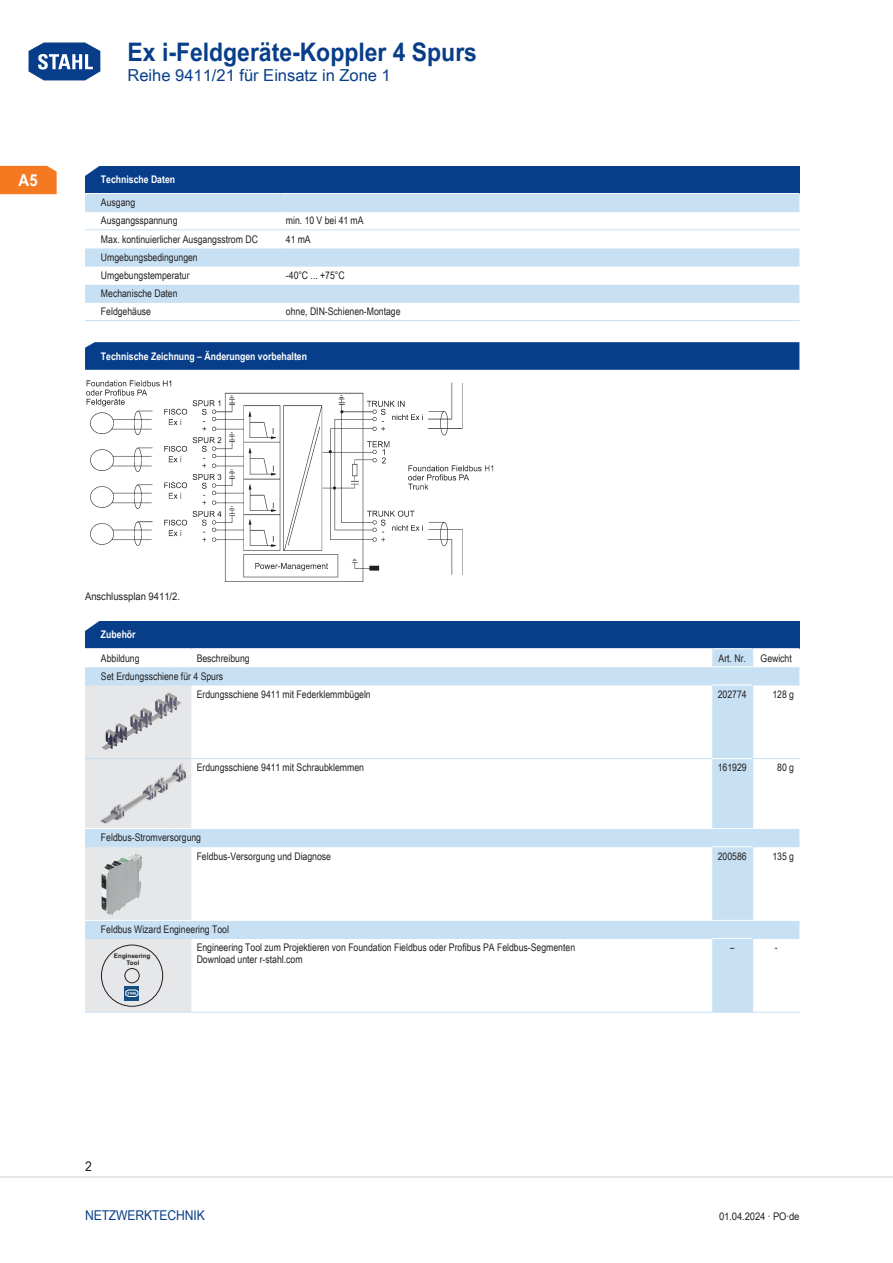
<style>
.page{position:relative;width:893px;height:1263px;background:#fff}
.page>*{position:absolute;margin:0;border:0;box-sizing:border-box;transform-origin:0 0}
.t1{font:700 25.5px "Arial Unicode MS";color:#083e89;scale:.9 1}
.TabHeader1stColumn{font:700 24px "Arial Unicode MS";color:#fff;scale:1.45 1}
.t2{font:16.5px "Arial Unicode MS";color:#083e89}
.t3{font:700 16.5px "Arial Unicode MS";color:#fff;scale:.9 1}
.t4{font:13.5px "Arial Unicode MS";letter-spacing:-.01em;color:#083e89;scale:.9 1}
.t5{font:13.5px "Arial Unicode MS";color:#231f20;scale:.9 1}
.TabBodyLeft{font:10.5px/12px "Arial Unicode MS";color:#231f20;scale:.83 1}
.TabBody1stColumn{font:10.5px "Arial Unicode MS";color:#231f20;scale:.83 1}
.TabBody1stColumnTitl{font:10.5px "Arial Unicode MS";color:#231f20;scale:.83 1}
.TabHeader1stColumn-2{font:700 10.5px "Arial Unicode MS";color:#fff;scale:.83 1}
.TabBodyLeft-2{font:10.5px "Arial Unicode MS";color:#231f20;scale:.9 1}
.TabBodyCenter{font:10.5px "Arial Unicode MS";color:#231f20;scale:.83 1}
.TabBodyRight{font:10.5px "Arial Unicode MS";color:#231f20;scale:.83 1}
.t6{font:700 6.3px/7.1px "Arial";color:#231f20;text-align:center}
.s1{font-weight:400;font-size:31.65px;color:#fff}
</style>
<div class="page">
<svg style="left:28px;top:42px;width:73px;height:39px"></svg>
<hr style="left:0;top:1176px;width:893px;height:2px;background:#e6e7e9">
<div style="left:0;top:166px;width:57px;height:28px;background:#f47921"></div>
<div style="left:85px;top:166px;width:714px;height:27px;background:#083e89"></div>
<svg style="left:85px;top:194px;width:714px;height:108px"></svg>
<hr style="left:85px;top:211px;width:196px;height:1px;background:#c7e0f3">
<hr style="left:281px;top:211px;width:518px;height:1px;background:#c7e0f3">
<hr style="left:85px;top:229px;width:196px;height:1px;background:#c7e0f3">
<hr style="left:281px;top:229px;width:518px;height:1px;background:#c7e0f3">
<hr style="left:85px;top:248px;width:196px;height:1px;background:#fff">
<hr style="left:281px;top:248px;width:518px;height:1px;background:#fff">
<hr style="left:85px;top:266px;width:196px;height:1px;background:#c7e0f3">
<hr style="left:281px;top:266px;width:518px;height:1px;background:#c7e0f3">
<hr style="left:85px;top:284px;width:196px;height:1px;background:#fff">
<hr style="left:281px;top:284px;width:518px;height:1px;background:#fff">
<hr style="left:85px;top:302px;width:196px;height:1px;background:#c7e0f3">
<hr style="left:85px;top:320px;width:196px;height:1px;background:#c7e0f3">
<hr style="left:281px;top:302px;width:518px;height:1px;background:#c7e0f3">
<hr style="left:281px;top:320px;width:518px;height:1px;background:#c7e0f3">
<svg style="left:85px;top:342px;width:714px;height:28px;background:#0b408a"></svg>
<div style="left:85px;top:621px;width:714px;height:28px;background:#083e89"></div>
<svg style="left:85px;top:649px;width:714px;height:363px"></svg>
<hr style="left:85px;top:648px;width:85px;height:1px;background:#fff">
<svg style="left:170px;top:648px;width:21px;height:1px"></svg>
<hr style="left:191px;top:648px;width:521px;height:1px;background:#fff">
<hr style="left:712px;top:648px;width:41px;height:1px;background:#fff">
<hr style="left:753px;top:648px;width:46px;height:1px;background:#fff">
<svg style="left:752px;top:649px;width:1px;height:17px"></svg>
<hr style="left:85px;top:666px;width:85px;height:1px;background:#fff">
<svg style="left:170px;top:666px;width:21px;height:1px"></svg>
<hr style="left:191px;top:666px;width:521px;height:1px;background:#fff">
<hr style="left:712px;top:666px;width:41px;height:1px;background:#fff">
<hr style="left:753px;top:666px;width:46px;height:1px;background:#fff">
<hr style="left:191px;top:685px;width:521px;height:1px;background:#c7e0f3">
<hr style="left:712px;top:685px;width:40px;height:1px;background:#fff">
<hr style="left:752px;top:685px;width:47px;height:1px;background:#c7e0f3">
<hr style="left:752px;top:685px;width:1px;height:73px;background:#c7e0f3">
<hr style="left:191px;top:758px;width:521px;height:1px;background:#c7e0f3">
<hr style="left:712px;top:758px;width:40px;height:1px;background:#fff">
<hr style="left:752px;top:758px;width:47px;height:1px;background:#c7e0f3">
<hr style="left:752px;top:759px;width:1px;height:69px;background:#c7e0f3">
<hr style="left:191px;top:828px;width:521px;height:1px;background:#fff">
<hr style="left:712px;top:828px;width:41px;height:1px;background:#fff">
<hr style="left:753px;top:828px;width:46px;height:1px;background:#fff">
<hr style="left:191px;top:846px;width:521px;height:1px;background:#c7e0f3">
<hr style="left:712px;top:846px;width:40px;height:1px;background:#fff">
<hr style="left:752px;top:846px;width:47px;height:1px;background:#c7e0f3">
<hr style="left:752px;top:847px;width:1px;height:73px;background:#c7e0f3">
<hr style="left:191px;top:920px;width:521px;height:1px;background:#fff">
<hr style="left:712px;top:920px;width:41px;height:1px;background:#fff">
<hr style="left:753px;top:920px;width:46px;height:1px;background:#fff">
<hr style="left:191px;top:938px;width:521px;height:1px;background:#c7e0f3">
<hr style="left:191px;top:1012px;width:521px;height:1px;background:#c7e0f3">
<hr style="left:712px;top:938px;width:40px;height:1px;background:#fff">
<hr style="left:712px;top:1012px;width:41px;height:1px;background:#c7e0f3">
<hr style="left:752px;top:938px;width:47px;height:1px;background:#c7e0f3">
<hr style="left:753px;top:1012px;width:46px;height:1px;background:#c7e0f3">
<hr style="left:752px;top:939px;width:1px;height:73px;background:#c7e0f3">
<svg style="left:85px;top:685px;width:106px;height:328px;background:#d7dbdf"></svg>
<img style="left:86px;top:380px;width:407px;height:201px">
<h1 class="t1" style="left:26px;top:33px;width:502px"><span class="s1">Home</span> Ex i-Feldgeräte-Koppler 4 Spurs</h1>
<h3 class="t2" style="left:128px;top:63px;width:265px">Reihe 9411/21 für Einsatz in Zone 1</h3>
<h3 class="t3" style="left:19px;top:168px;width:23px">A5</h3>
<p class="TabHeader1stColumn" style="left:82px;top:154px;width:16px">◤</p>
<p class="TabHeader1stColumn-2" style="left:101px;top:172px;width:91px">Technische Daten</p>
<p class="TabBody1stColumn" style="left:101px;top:195px;width:43px">Ausgang</p>
<p class="TabBody1stColumn" style="left:101px;top:213px;width:94px">Ausgangsspannung</p>
<p class="TabBodyLeft" style="left:286px;top:215px;width:95px">min. 10 V bei 41 mA</p>
<p class="TabBody1stColumn" style="left:101px;top:231px;width:190px">Max. kontinuierlicher Ausgangsstrom DC</p>
<p class="TabBodyLeft" style="left:286px;top:233px;width:31px">41 mA</p>
<p class="TabBody1stColumn" style="left:101px;top:249px;width:118px">Umgebungsbedingungen</p>
<p class="TabBody1stColumn" style="left:101px;top:268px;width:108px">Umgebungstemperatur</p>
<p class="TabBodyLeft" style="left:286px;top:269px;width:71px">-40°C ... +75°C</p>
<p class="TabBody1stColumn" style="left:101px;top:286px;width:94px">Mechanische Daten</p>
<p class="TabBody1stColumn" style="left:101px;top:304px;width:62px">Feldgehäuse</p>
<p class="TabBodyLeft" style="left:286px;top:305px;width:140px">ohne, DI N-Schienen-Montage</p>
<p class="TabHeader1stColumn-2" style="left:101px;top:348px;width:250px">Technische Zeichnung – Änderungen vorbehalten</p>
<p class="TabBodyLeft-2" style="left:85px;top:588px;width:107px">Anschlussplan 9411/2.</p>
<p class="TabHeader1stColumn" style="left:82px;top:609px;width:16px">◤</p>
<p class="TabHeader1stColumn-2" style="left:101px;top:627px;width:43px">Zubehör</p>
<p class="TabBody1stColumn" style="left:101px;top:650px;width:48px">Abbildung</p>
<p class="TabBodyLeft" style="left:197px;top:651px;width:65px">Beschreibung</p>
<p class="TabBodyCenter" style="left:719px;top:650px;width:35px">Art. Nr.</p>
<p class="TabBodyCenter" style="left:761px;top:650px;width:39px">Gewicht</p>
<p class="TabBody1stColumnTitl" style="left:101px;top:668px;width:149px">Set Erdungsschiene für 4 Spurs</p>
<p class="TabBodyLeft" style="left:197px;top:688px;width:211px">Erdungsschiene 9411 mit Federklemmbügeln</p>
<p class="TabBodyCenter" style="left:718px;top:686px;width:36px">202774</p>
<p class="TabBodyRight" style="left:772px;top:686px;width:28px">128 g</p>
<p class="TabBodyLeft" style="left:197px;top:761px;width:203px">Erdungsschiene 9411 mit Schraubklemmen</p>
<p class="TabBodyCenter" style="left:718px;top:760px;width:36px">161929</p>
<p class="TabBodyRight" style="left:777px;top:760px;width:22px">80 g</p>
<p class="TabBody1stColumnTitl" style="left:101px;top:830px;width:122px">Feldbus-Stromversorgung</p>
<p class="TabBodyLeft" style="left:197px;top:850px;width:163px">Feldbus-Versorgung und Diagnose</p>
<p class="TabBodyCenter" style="left:718px;top:848px;width:36px">200586</p>
<p class="TabBodyRight" style="left:772px;top:848px;width:28px">135 g</p>
<p class="TabBody1stColumnTitl" style="left:101px;top:922px;width:156px">Feldbus Wizard Engineering Tool</p>
<p class="t6" style="left:114px;top:953px;width:38px">Engineering<br>Tool</p>
<p class="TabBodyLeft" style="left:197px;top:941px;width:457px">Engineering Tool zum Projektieren von Foundation Fieldbus oder Profibus PA Feldbus-Segmenten<br>Download unter r-stahl.com</p>
<p class="TabBodyCenter" style="left:730px;top:940px;width:7px">–</p>
<p class="TabBodyCenter" style="left:775px;top:940px;width:5px">-</p>
<p class="t5" style="left:85px;top:1157px;width:9px">2</p>
<p class="t4" style="left:85px;top:1205px;width:135px">Netzwerktechn ik</p>
<p class="TabBodyLeft-2" style="left:719px;top:1208px;width:91px">01.04.2024 · PO·de</p>
</div>
